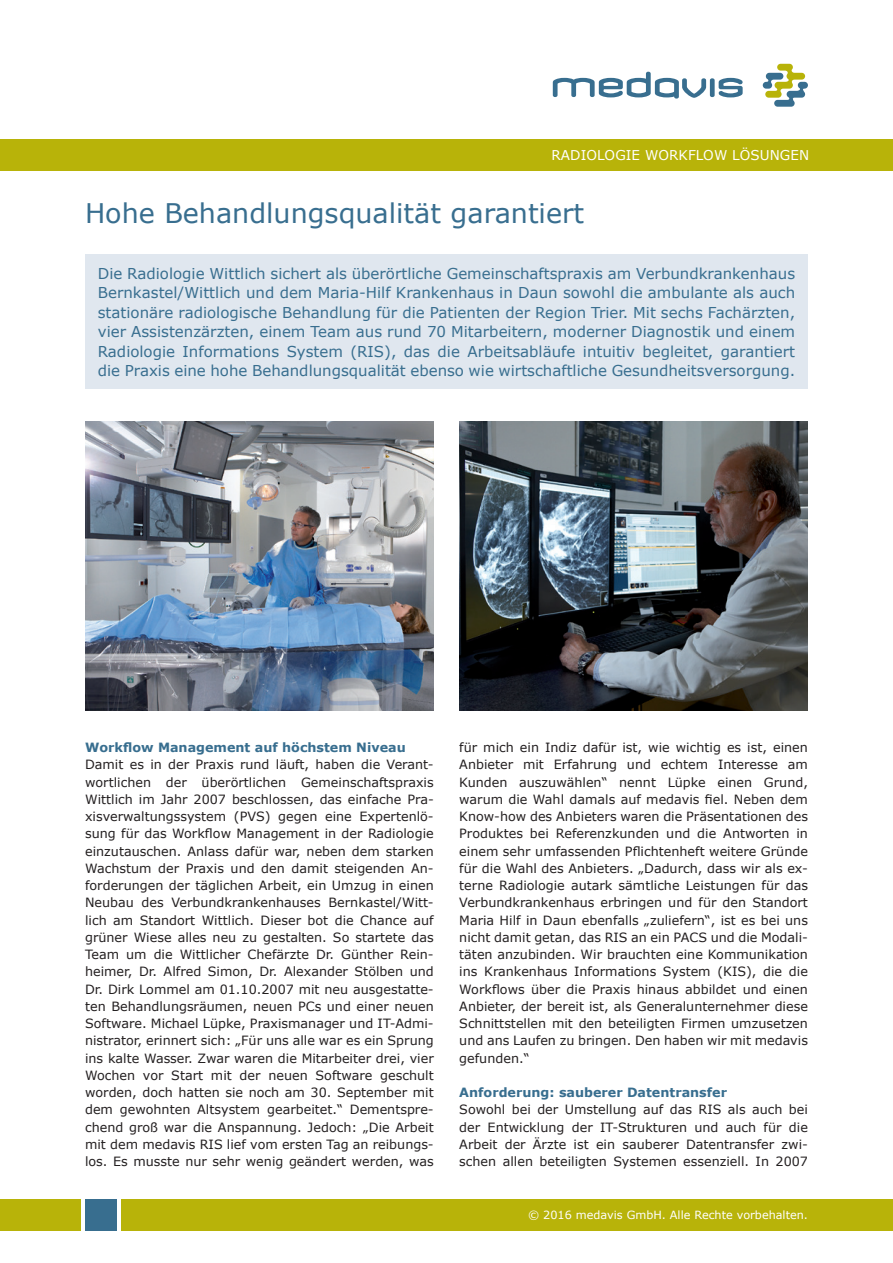
<style>
.page{position:relative;width:893px;height:1263px;background:#fff}
.page>*{position:absolute;margin:0;border:0;box-sizing:border-box;transform-origin:0 0}
.t1{font:27px "Verdana";color:#386e8f}
.t2{font:15px/19.5px "Verdana";color:#386e8f;text-align:justify}
.t3{font:13.5px "Verdana";letter-spacing:.005em;color:#fff}
.t4{font:12.75px/17.2px "Verdana";color:#231f20;text-align:justify}
.t5{font:700 12.75px "Verdana";color:#386e8f}
.t6{font:11.25px "Verdana";color:#fff}
</style>
<div class="page">
<div style="left:85px;top:1199px;width:32px;height:32px;background:#386e8f"></div>
<div style="left:121px;top:1199px;width:772px;height:32px;background:#b8b309"></div>
<div style="left:0;top:1199px;width:81px;height:32px;background:#b8b309"></div>
<svg style="left:763px;top:64px;width:45px;height:43px"></svg>
<div style="left:710px;top:78px;width:5px;height:19px;background:#386e8f;border-radius:2px"></div>
<svg style="left:553px;top:72px;width:153px;height:27px"></svg>
<svg style="left:718px;top:78px;width:25px;height:19px"></svg>
<div style="left:0;top:139px;width:893px;height:31px;background:#b8b309"></div>
<div style="left:85px;top:254px;width:723px;height:135px;background:#e0e7ef"></div>
<img style="left:85px;top:421px;width:349px;height:289px">
<img style="left:459px;top:421px;width:349px;height:289px">
<p class="t3" style="left:551px;top:145px;width:259px">RADIOLOGIE WORKFLOW LÖSUNGEN</p>
<h1 class="t1" style="left:85px;top:194px;width:501px">Hohe Behandlungsqualität garantiert</h1>
<p class="t2" style="left:98px;top:263px;width:699px">Die Radiologie Wittlich sichert als überörtliche Gemeinschaftspraxis am Verbundkrankenhaus Bernkastel/Wittlich und dem Maria-Hilf Krankenhaus in Daun sowohl die ambulante als auch stationäre radiologische Behandlung für die Patienten der Region Trier. Mit sechs Fachärzten, vier Assistenzärzten, einem Team aus rund 70 Mitarbeitern, moderner Diagnostik und einem Radiologie Informations System (RIS), das die Arbeitsabläufe intuitiv begleitet, garantiert die Praxis eine hohe Behandlungsqualität ebenso wie wirtschaftliche Gesundheitsversorgung.</p>
<p class="t5" style="left:85px;top:738px;width:322px">Workflow Management auf höchstem Niveau</p>
<p class="t4" style="left:85px;top:756px;width:350px">Damit es in der Praxis rund läuft, haben die Verant&shy;wortlichen der überörtlichen Gemeinschaftspraxis Wittlich im Jahr 2007 beschlossen, das einfache Pra&shy;xisverwaltungssystem (PVS) gegen eine Expertenlö&shy;sung für das Workflow Management in der Radiologie einzutauschen. Anlass dafür war, neben dem starken Wachstum der Praxis und den damit steigenden An&shy;forderungen der täglichen Arbeit, ein Umzug in einen Neubau des Verbundkrankenhauses Bernkastel/Witt&shy;lich am Standort Wittlich. Dieser bot die Chance auf grüner Wiese alles neu zu gestalten. So startete das Team um die Wittlicher Chefärzte Dr. Günther Rein&shy;heimer, Dr. Alfred Simon, Dr. Alexander Stölben und Dr. Dirk Lommel am 01.10.2007 mit neu ausgestatte&shy;ten Behandlungsräumen, neuen PCs und einer neuen Software. Michael Lüpke, Praxismanager und IT-Admi&shy;nistrator, erinnert sich: „Für uns alle war es ein Sprung ins kalte Wasser. Zwar waren die Mitarbeiter drei, vier Wochen vor Start mit der neuen Software geschult worden, doch hatten sie noch am 30. September mit dem gewohnten Altsystem gearbeitet.“ Dementspre&shy;chend groß war die Anspannung. Jedoch: „Die Arbeit mit dem medavis RIS lief vom ersten Tag an reibungs&shy;los. Es musste nur sehr wenig geändert werden, was</p>
<p class="t4" style="left:459px;top:739px;width:350px">für mich ein Indiz dafür ist, wie wichtig es ist, einen Anbieter mit Erfahrung und echtem Interesse am Kunden auszuwählen“ nennt Lüpke einen Grund, warum die Wahl damals auf medavis fiel. Neben dem Know-how des Anbieters waren die Präsentationen des Produktes bei Referenzkunden und die Antworten in einem sehr umfassenden Pflichtenheft weitere Gründe für die Wahl des Anbieters. „Dadurch, dass wir als ex&shy;terne Radiologie autark sämtliche Leistungen für das Verbundkrankenhaus erbringen und für den Standort Maria Hilf in Daun ebenfalls „zuliefern“, ist es bei uns nicht damit getan, das RIS an ein PACS und die Modali&shy;täten anzubinden. Wir brauchten eine Kommunikation ins Krankenhaus Informations System (KIS), die die Workflows über die Praxis hinaus abbildet und einen Anbieter, der bereit ist, als Generalunternehmer diese Schnittstellen mit den beteiligten Firmen umzusetzen und ans Laufen zu bringen. Den haben wir mit medavis gefunden.“</p>
<p class="t5" style="left:459px;top:1083px;width:269px">Anforderung: sauberer Datentransfer</p>
<p class="t4" style="left:459px;top:1101px;width:350px">Sowohl bei der Umstellung auf das RIS als auch bei der Entwicklung der IT-Strukturen und auch für die Arbeit der Ärzte ist ein sauberer Datentransfer zwi&shy;schen allen beteiligten Systemen essenziell. In 2007</p>
<p class="t6" style="left:528px;top:1207px;width:281px">© 2016 medavis GmbH. Alle Rechte vorbehalten.</p>
</div>
